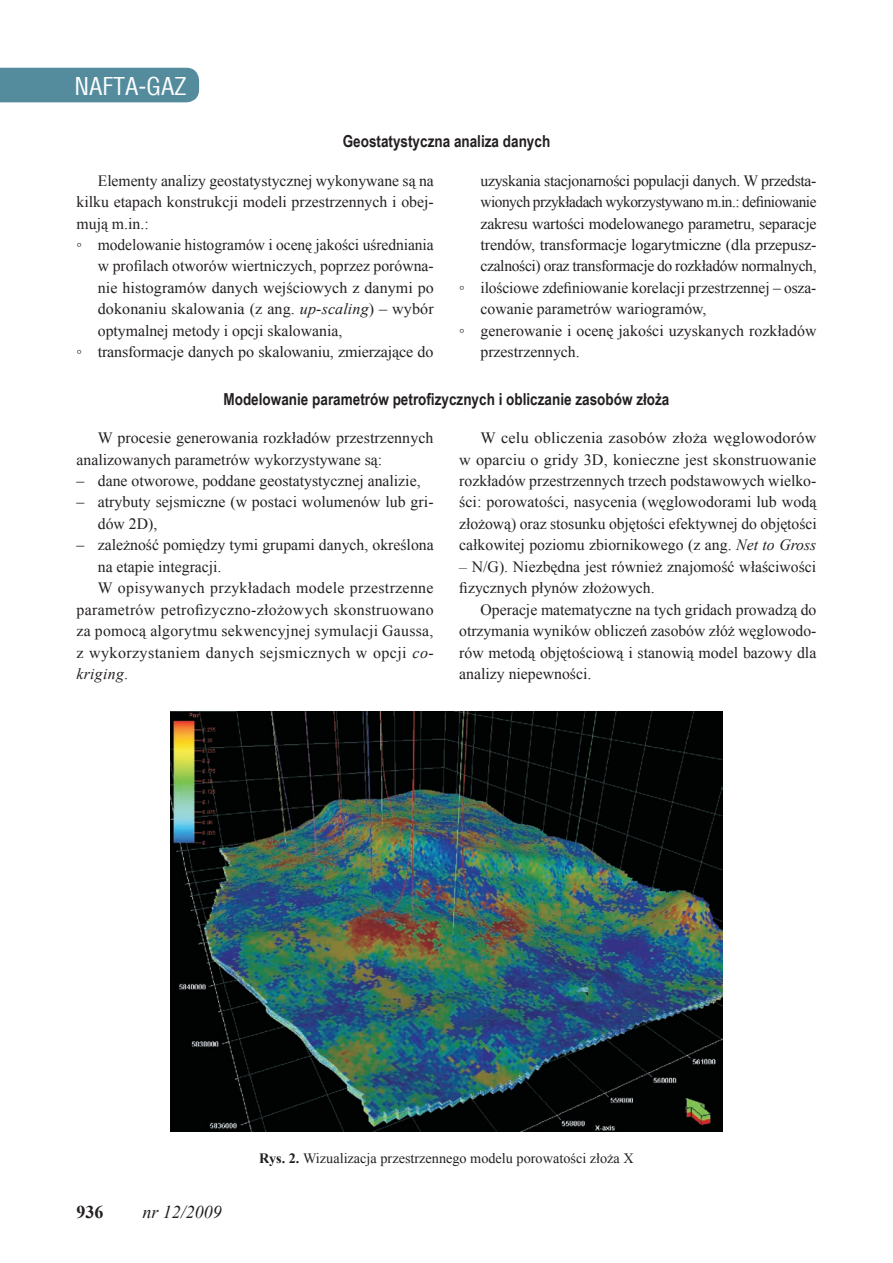
<style>
.page{position:relative;width:893px;height:1263px;background:#fff}
.page>*{position:absolute;margin:0;border:0;box-sizing:border-box;transform-origin:0 0}
.t1{font:24px "Switzerland Condensed";color:#fff}
.t2{font:italic 18px "Times New Roman";color:#231f20}
.t3{font:700 18px "Times New Roman";color:#231f20}
.t4{font:700 16.5px "Arial Narrow";color:#231f20}
.t5{font:15.75px/21.5px "Times New Roman";color:#231f20}
.t6{font:15.75px "Times New Roman";letter-spacing:.02em;color:#231f20}
.t7{font:15.75px "Times New Roman";letter-spacing:-.02em;color:#231f20}
.t8{font:15.75px "Times New Roman";letter-spacing:-.03em;color:#231f20}
.t9{font:15.75px "Times New Roman";letter-spacing:.025em;color:#231f20}
.t10{font:italic 15.75px "Times New Roman";letter-spacing:.02em;color:#231f20}
.t11{font:14.25px "Times New Roman";color:#231f20}
.s1{font-style:italic}
.s2{font-style:normal}
.s3{font-weight:700}
</style>
<div class="page">
<div style="left:0;top:68px;width:199px;height:34px;background:#548c9e"></div>
<img style="left:170px;top:711px;width:553px;height:421px">
<h1 class="t1" style="left:74px;top:71px;width:114px">NAFTA-GAZ</h1>
<p class="t4" style="left:343px;top:129px;width:209px">Geostatystyczna analiza danych</p>
<p class="t5" style="left:98px;top:169px;width:338px">Elementy analizy geostatystycznej wykonywane są na</p>
<p class="t5" style="left:77px;top:191px;width:359px">kilku etapach konstrukcji modeli przestrzennych i obej-</p>
<p class="t5" style="left:77px;top:212px;width:74px">mują m.in.:</p>
<p class="t5" style="left:77px;top:234px;width:359px">◦ modelowanie histogramów i ocenę jakości uśredniania</p>
<p class="t5" style="left:98px;top:255px;width:337px">w profilach otworów wiertniczych, poprzez porówna-</p>
<p class="t5" style="left:98px;top:277px;width:337px">nie histogramów danych wejściowych z danymi po</p>
<p class="t5" style="left:98px;top:298px;width:337px">dokonaniu skalowania (z ang. <span class="s1">up-scaling</span>) – wybór</p>
<p class="t5" style="left:98px;top:320px;width:246px">optymalnej metody i opcji skalowania,</p>
<p class="t5" style="left:77px;top:341px;width:358px">◦ transformacje danych po skalowaniu, zmierzające do</p>
<p class="t7" style="left:480px;top:170px;width:337px">uzyskania stacjonarności populacji danych. W przedsta-</p>
<p class="t8" style="left:480px;top:191px;width:337px">wionych przykładach wykorzystywano m.in.: definiowanie</p>
<p class="t5" style="left:480px;top:212px;width:338px">zakresu wartości modelowanego parametru, separacje</p>
<p class="t5" style="left:480px;top:234px;width:337px">trendów, transformacje logarytmiczne (dla przepusz-</p>
<p class="t7" style="left:480px;top:256px;width:338px">czalności) oraz transformacje do rozkładów normalnych,</p>
<p class="t5" style="left:459px;top:277px;width:359px">◦ ilościowe zdefiniowanie korelacji przestrzennej – osza-</p>
<p class="t5" style="left:480px;top:298px;width:227px">cowanie parametrów wariogramów,</p>
<p class="t5" style="left:459px;top:320px;width:359px">◦ generowanie i ocenę jakości uzyskanych rozkładów</p>
<p class="t5" style="left:480px;top:341px;width:101px">przestrzennych.</p>
<p class="t4" style="left:224px;top:386px;width:447px">Modelowanie parametrów petrofizycznych i obliczanie zasobów złoża</p>
<p class="t5" style="left:77px;top:427px;width:358px;text-indent:21px">W procesie generowania rozkładów przestrzennych analizowanych parametrów wykorzystywane są:</p>
<p class="t5" style="left:77px;top:470px;width:346px">– dane otworowe, poddane geostatystycznej analizie,</p>
<p class="t5" style="left:98px;top:491px;width:337px;text-indent:-21px">– atrybuty sejsmiczne (w postaci wolumenów lub gri&shy;dów 2D),</p>
<p class="t5" style="left:77px;top:534px;width:359px">– zależność pomiędzy tymi grupami danych, określona</p>
<p class="t5" style="left:98px;top:555px;width:125px">na etapie integracji.</p>
<p class="t6" style="left:98px;top:577px;width:337px">W opisywanych przykładach modele przestrzenne</p>
<p class="t6" style="left:77px;top:599px;width:359px">parametrów petrofizyczno-złożowych skonstruowano</p>
<p class="t6" style="left:77px;top:620px;width:358px">za pomocą algorytmu sekwencyjnej symulacji Gaussa,</p>
<p class="t9" style="left:77px;top:642px;width:359px">z wykorzystaniem danych sejsmicznych w opcji <span class="s1">co-</span></p>
<p class="t10" style="left:77px;top:663px;width:53px">kriging<span class="s2">.</span></p>
<p class="t5" style="left:459px;top:427px;width:359px;text-align:justify;text-indent:21px">W celu obliczenia zasobów złoża węglowodorów w oparciu o gridy 3D, konieczne jest skonstruowanie rozkładów przestrzennych trzech podstawowych wielko&shy;ści: porowatości, nasycenia (węglowodorami lub wodą złożową) oraz stosunku objętości efektywnej do objętości całkowitej poziomu zbiornikowego (z ang. <span class="s1">Net to Gross</span></p>
<p class="t5" style="left:459px;top:555px;width:359px"><span class="s1">–</span> N/G). Niezbędna jest również znajomość właściwości fizycznych płynów złożowych.</p>
<p class="t5" style="left:459px;top:598px;width:359px;text-align:justify;text-indent:21px">Operacje matematyczne na tych gridach prowadzą do otrzymania wyników obliczeń zasobów złóż węglowodo&shy;rów metodą objętościową i stanowią model bazowy dla analizy niepewności.</p>
<p class="t3" style="left:77px;top:1199px;width:28px">936</p>
<p class="t2" style="left:142px;top:1200px;width:81px">nr 12/2009</p>
<p class="t11" style="left:259px;top:1148px;width:376px"><span class="s3">Rys. 2.</span> Wizualizacja przestrzennego modelu porowatości złoża X</p>
</div>
